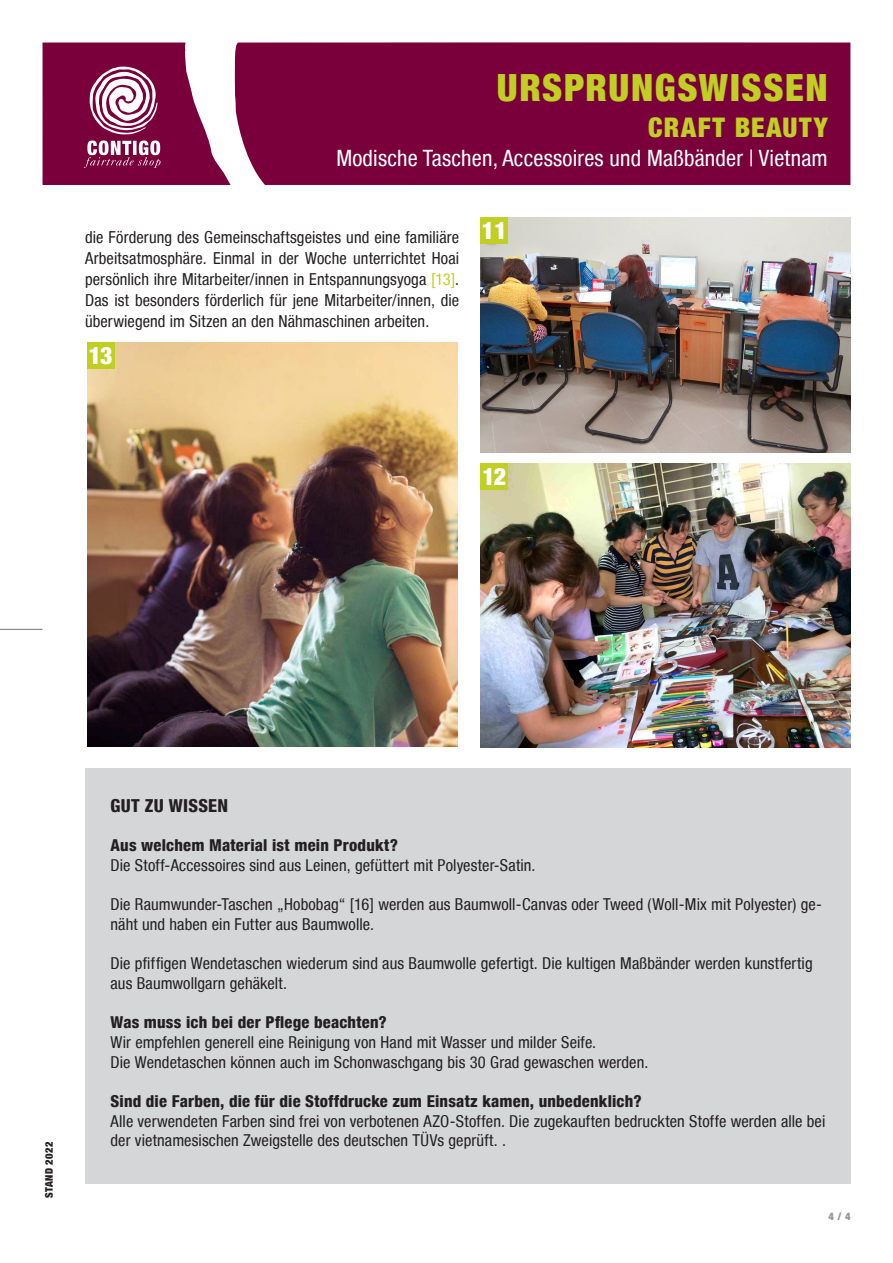
<style>
.page{position:relative;width:893px;height:1263px;background:#fff}
.page>*{position:absolute;margin:0;border:0;box-sizing:border-box;transform-origin:0 0}
.t1{font:900 condensed 37.5px "Helvetica Neue LT";letter-spacing:.045em;color:#c1ce23}
.t2{font:900 condensed 27px "Helvetica Neue LT";letter-spacing:.055em;color:#c1ce23}
.t3{font:900 condensed 24px "Helvetica Neue LT";color:#fff}
.t4{font:condensed 22.5px "Helvetica Neue LT";letter-spacing:.01em;color:#fff}
.t5{font:800 condensed 17.85px "Helvetica Neue LT";letter-spacing:.015em;color:#231f20}
.t6{font:condensed 16.5px/21px "Helvetica Neue LT";letter-spacing:.005em;color:#231f20;text-align:justify}
.t7{font:condensed 16.35px/19.6px "Helvetica Neue LT";letter-spacing:.005em;color:#231f20}
.t8{font:800 condensed 16.35px "Helvetica Neue LT";letter-spacing:.01em;color:#231f20}
.t9{font:900 condensed 10.5px "Helvetica Neue LT";letter-spacing:.05em;color:#231f20}
.t10{font:900 condensed 10.5px "Helvetica Neue LT";color:#939598}
.s1{color:#c1ce23}
</style>
<div class="page">
<div style="left:234px;top:42px;width:616px;height:143px;background:#7a003b"></div>
<svg style="left:43px;top:43px;width:188px;height:142px"></svg>
<hr style="left:0;top:629px;width:43px;height:1px;background:#808285">
<img style="left:481px;top:217px;width:370px;height:236px">
<div style="left:481px;top:217px;width:27px;height:26px;background:#c1ce23"></div>
<img style="left:481px;top:463px;width:370px;height:284px">
<div style="left:481px;top:463px;width:27px;height:27px;background:#c1ce23"></div>
<div style="left:85px;top:768px;width:765px;height:415px;background:#d5d6d8"></div>
<img style="left:87px;top:342px;width:370px;height:405px">
<div style="left:87px;top:342px;width:27px;height:27px;background:#c1ce23"></div>
<h1 class="t1" style="left:497px;top:65px;width:332px">URSPRUNGSWISSEN</h1>
<h2 class="t2" style="left:648px;top:111px;width:181px">CRAFT BEAUTY</h2>
<h3 class="t4" style="left:336px;top:145px;width:493px">Modische Taschen, Accessoires und Maßbänder | Vietnam</h3>
<p class="t6" style="left:85px;top:227px;width:376px">die Förderung des Gemeinschaftsgeistes und eine familiäre Arbeitsatmosphäre. Einmal in der Woche unterrichtet Hoai persönlich ihre Mitarbeiter/innen in Entspannungsyoga <span class="s1">[13]</span>.<br>Das ist besonders förderlich für jene Mitarbeiter/innen, die überwiegend im Sitzen an den Nähmaschinen arbeiten.</p>
<p class="t3" style="left:89px;top:341px;width:25px">13</p>
<p class="t3" style="left:482px;top:216px;width:26px">11</p>
<p class="t3" style="left:483px;top:462px;width:25px">12</p>
<p class="t9" style="left:43px;top:1198px;width:59px;rotate:-90deg">STAND 2022</p>
<p class="t5" style="left:111px;top:794px;width:119px">GUT ZU WISSEN</p>
<p class="t8" style="left:111px;top:835px;width:289px">Aus welchem Material ist mein Produkt?</p>
<p class="t7" style="left:111px;top:855px;width:427px">Die Stoff-Accessoires sind aus Leinen, gefüttert mit Polyester-Satin.</p>
<p class="t7" style="left:111px;top:894px;width:713px">Die Raumwunder-Taschen „Hobobag“ [16] werden aus Baumwoll-Canvas oder Tweed (Woll-Mix mit Polyester) ge&shy;näht und haben ein Futter aus Baumwolle.</p>
<p class="t7" style="left:111px;top:953px;width:704px">Die pfiffigen Wendetaschen wiederum sind aus Baumwolle gefertigt. Die kultigen Maßbänder werden kunstfertig aus Baumwollgarn gehäkelt.</p>
<p class="t8" style="left:111px;top:1012px;width:278px">Was muss ich bei der Pflege beachten?</p>
<p class="t7" style="left:111px;top:1032px;width:487px">Wir empfehlen generell eine Reinigung von Hand mit Wasser und milder Seife.</p>
<p class="t7" style="left:111px;top:1052px;width:539px">Die Wendetaschen können auch im Schonwaschgang bis 30 Grad gewaschen werden.</p>
<p class="t8" style="left:111px;top:1091px;width:532px">Sind die Farben, die für die Stoffdrucke zum Einsatz kamen, unbedenklich?</p>
<p class="t7" style="left:111px;top:1111px;width:716px">Alle verwendeten Farben sind frei von verbotenen AZO-Stoffen. Die zugekauften bedruckten Stoffe werden alle bei der vietnamesischen Zweigstelle des deutschen TÜVs geprüft. .</p>
<p class="t10" style="left:828px;top:1209px;width:23px">4 / 4</p>
</div>
